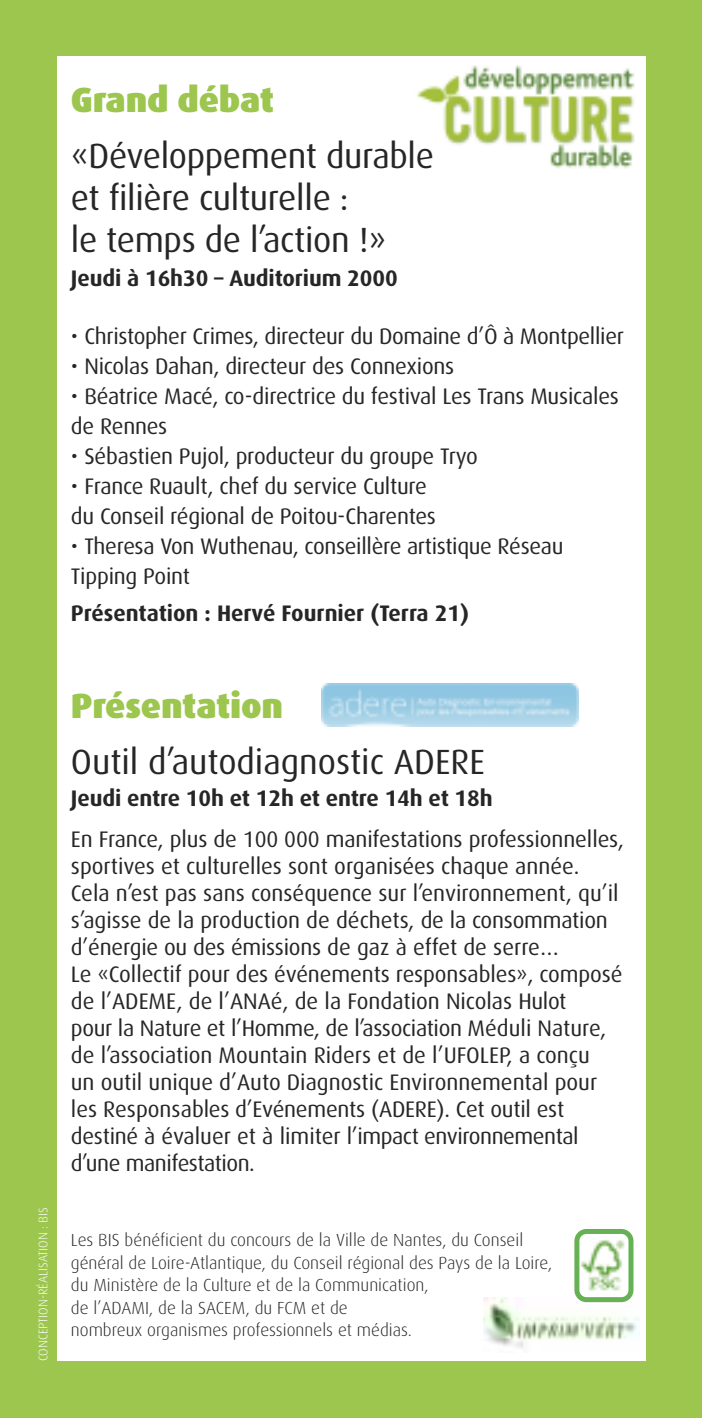
<style>
.page{position:relative;width:702px;height:1418px;background:#fff}
.page>*{position:absolute;margin:0;border:0;box-sizing:border-box;transform-origin:0 0}
.t1{font:35px/42px "Dax";letter-spacing:-.01em;color:#272627}
.t2{font:900 35px "Dax";letter-spacing:-.005em;color:#9dc64e}
.t3{font:22.5px/27px "Dax";letter-spacing:-.01em;color:#272627}
.t4{font:700 22.5px "Dax";letter-spacing:-.005em;color:#272627}
.t5{font:300 17.5px/22.5px "Dax";color:#272627}
.t6{font:300 12.5px "Dax";color:#fff}
</style>
<div class="page">
<div style="left:0;top:0;width:702px;height:1417px;background:#9dc64e"></div>
<div style="left:57px;top:57px;width:588px;height:1304px;background:#fff"></div>
<img style="left:322px;top:683px;width:257px;height:43px">
<img style="left:483px;top:1297px;width:157px;height:51px">
<svg style="left:574px;top:1229px;width:59px;height:73px"></svg>
<img style="left:416px;top:65px;width:219px;height:104px">
<h1 class="t2" style="left:71px;top:84px;width:205px">Grand débat</h1>
<h1 class="t1" style="left:71px;top:137px;width:364px">«Développement durable et filière culturelle :<br>le temps de l’action !»</h1>
<p class="t4" style="left:71px;top:268px;width:328px">Jeudi à 16h30 – Auditorium 2000</p>
<p class="t3" style="left:71px;top:324px;width:554px">• Christopher Crimes, directeur du Domaine d’Ô à Montpellier</p>
<p class="t3" style="left:71px;top:354px;width:385px">• Nicolas Dahan, directeur des Connexions</p>
<p class="t3" style="left:71px;top:382px;width:549px;line-height:30px">• Béatrice Macé, co-directrice du festival Les Trans Musicales de Rennes</p>
<p class="t3" style="left:71px;top:444px;width:408px">• Sébastien Pujol, producteur du groupe Tryo</p>
<p class="t3" style="left:71px;top:472px;width:366px;line-height:30px">• France Ruault, chef du service Culture du Conseil régional de Poitou-Charentes</p>
<p class="t3" style="left:71px;top:532px;width:494px;line-height:30px">• Theresa Von Wuthenau, conseillère artistique Réseau<br>Tipping Point</p>
<p class="t4" style="left:71px;top:603px;width:399px">Présentation : Hervé Fournier (Terra 21)</p>
<p class="t6" style="left:39px;top:1361px;width:156px;rotate:-90deg">CONCEPTION-RÉALISATION : BIS</p>
<h1 class="t2" style="left:71px;top:690px;width:214px">Présentation</h1>
<h1 class="t1" style="left:71px;top:743px;width:415px">Outil d’autodiagnostic ADERE</h1>
<p class="t4" style="left:71px;top:788px;width:423px">Jeudi entre 10h et 12h et entre 14h et 18h</p>
<p class="t3" style="left:71px;top:827px;width:554px">En France, plus de 100 000 manifestations professionnelles, sportives et culturelles sont organisées chaque année.<br>Cela n’est pas sans conséquence sur l’environnement, qu’il s’agisse de la production de déchets, de la consommation d’énergie ou des émissions de gaz à effet de serre…<br>Le «Collectif pour des événements responsables», composé de l’ADEME, de l’ANAé, de la Fondation Nicolas Hulot<br>pour la Nature et l’Homme, de l’association Méduli Nature, de l’association Mountain Riders et de l’UFOLEP, a conçu<br>un outil unique d’Auto Diagnostic Environnemental pour les Responsables d’Evénements (ADERE). Cet outil est destiné à évaluer et à limiter l’impact environnemental d’une manifestation.</p>
<p class="t5" style="left:71px;top:1230px;width:483px">Les BIS bénéficient du concours de la Ville de Nantes, du Conseil général de Loire-Atlantique, du Conseil régional des Pays de la Loire, du Ministère de la Culture et de la Communication,<br>de l’ADAMI, de la SACEM, du FCM et de<br>nombreux organismes professionnels et médias.</p>
</div>
